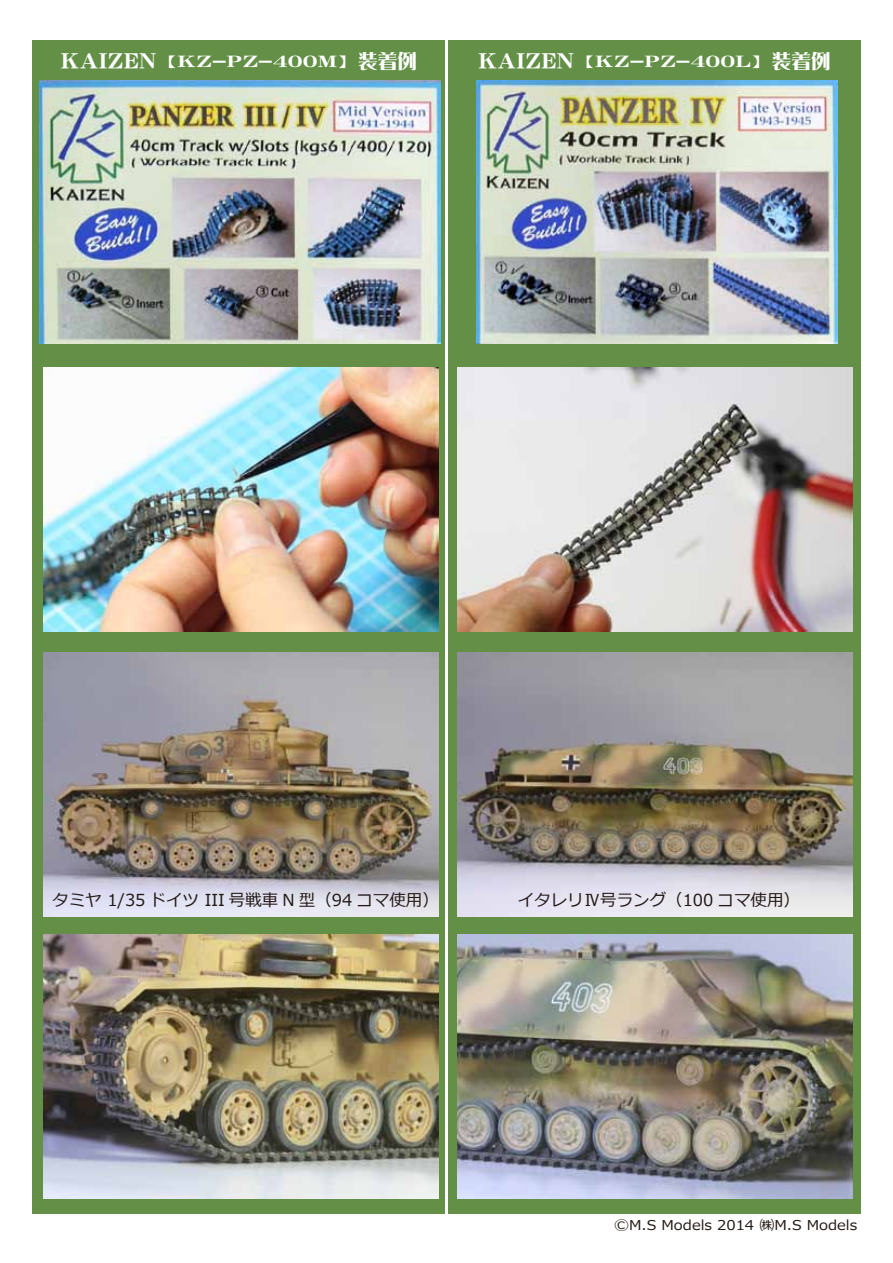
<style>
.page{position:relative;width:893px;height:1263px;background:#fff}
.page>*{position:absolute;margin:0;border:0;box-sizing:border-box;transform-origin:0 0}
.t1{font:16.5px "Meiryo";color:#221815}
.t2{font:14.7px "Roman Mincho EGP Ultra SJIS";color:#fff;scale:1.33 1}
.t3{font:13.5px "Meiryo";color:#221815;scale:1.11 1}
.s1{font-size:19.5px}
</style>
<div class="page">
<div style="left:448px;top:41px;width:412px;height:1173px;background:#639046"></div>
<div style="left:32px;top:41px;width:413px;height:1173px;background:#639046"></div>
<img style="left:40px;top:80px;width:400px;height:264px">
<img style="left:476px;top:80px;width:361px;height:264px">
<img style="left:43px;top:652px;width:396px;height:264px">
<img style="left:43px;top:934px;width:396px;height:264px">
<img style="left:457px;top:934px;width:395px;height:264px">
<img style="left:457px;top:367px;width:395px;height:264px">
<img style="left:43px;top:367px;width:396px;height:264px">
<img style="left:457px;top:652px;width:395px;height:264px">
<p class="t2" style="left:61px;top:54px;width:269px"><span class="s1">KAIZEN</span> 【KZ-PZ-400M】<span class="s1">装着例</span></p>
<p class="t2" style="left:478px;top:54px;width:266px"><span class="s1">KAIZEN</span> 【KZ-PZ-400L】<span class="s1">装着例</span></p>
<p class="t1" style="left:52px;top:889px;width:388px">タミヤ 1/35 ドイツ III 号戦車 N 型（94 コマ使用）</p>
<p class="t1" style="left:518px;top:889px;width:284px">イタレリⅣ号ラング（100 コマ使用）</p>
<p class="t3" style="left:614px;top:1216px;width:220px">ⒸM.S Models 2014 ㈱M.S Models</p>
</div>
